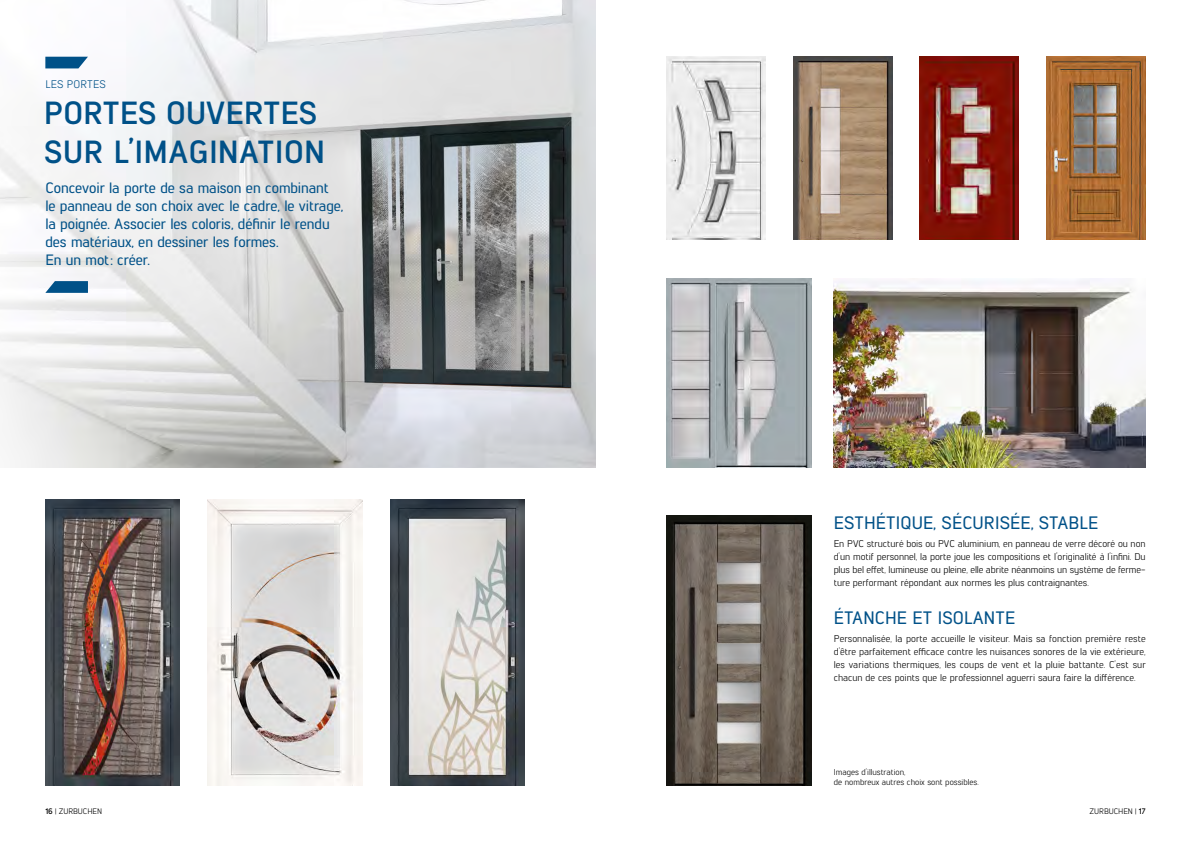
<style>
.page{position:relative;width:1191px;height:842px;background:#fff}
.page>*{position:absolute;margin:0;border:0;box-sizing:border-box;transform-origin:0 0}
.t1{font:700 32px/38.4px "Lintel";letter-spacing:.005em;color:#005188}
.t2{font:500 18px "Lintel";letter-spacing:.005em;color:#005188}
.t3{font:500 15px/18px "Lintel";letter-spacing:-.005em;color:#005188}
.t4{font:11px "Lintel";letter-spacing:.005em;color:#005188}
.t5{font:9.8px/13px "Lintel";letter-spacing:-.005em;color:#000;text-align:justify}
.t6{font:8.5px/10.2px "Lintel";color:#000}
.t7{font:8px "Lintel";letter-spacing:-.005em;color:#000}
.s1{font-weight:700}
</style>
<div class="page">
<img style="left:0;top:0;width:595px;height:468px">
<img style="left:666px;top:279px;width:145px;height:189px">
<img style="left:793px;top:57px;width:99px;height:183px">
<img style="left:666px;top:515px;width:145px;height:270px">
<img style="left:390px;top:499px;width:134px;height:286px">
<img style="left:1046px;top:57px;width:99px;height:183px">
<img style="left:666px;top:57px;width:99px;height:183px">
<img style="left:919px;top:57px;width:100px;height:183px">
<img style="left:207px;top:499px;width:156px;height:286px">
<img style="left:45px;top:499px;width:135px;height:286px">
<svg style="left:45px;top:57px;width:43px;height:11px"></svg>
<svg style="left:45px;top:281px;width:43px;height:12px"></svg>
<img style="left:834px;top:279px;width:311px;height:189px">
<p class="t4" style="left:45px;top:76px;width:62px">LES PORTES</p>
<h1 class="t1" style="left:44px;top:92px;width:282px">PORTES OUVERTES<br>SUR L’IMAGINATION</h1>
<h3 class="t3" style="left:45px;top:178px;width:299px">Concevoir la porte de sa maison en combinant<br>le panneau de son choix avec le cadre, le vitrage, la poignée. Associer les coloris, définir le rendu des matériaux, en dessiner les formes.<br>En un mot : créer.</h3>
<h2 class="t2" style="left:833px;top:510px;width:266px">ESTHÉTIQUE, SÉCURISÉE, STABLE</h2>
<p class="t5" style="left:833px;top:537px;width:313px">En PVC structuré bois ou PVC aluminium, en panneau de verre décoré ou non d’un motif personnel, la porte joue les compositions et l’originalité à l’infini. Du plus bel effet, lumineuse ou pleine, elle abrite néanmoins un système de ferme&shy;ture performant répondant aux normes les plus contraignantes.</p>
<h2 class="t2" style="left:833px;top:605px;width:183px">ÉTANCHE ET ISOLANTE</h2>
<p class="t5" style="left:833px;top:632px;width:314px">Personnalisée, la porte accueille le visiteur. Mais sa fonction première reste d’être parfaitement efficace contre les nuisances sonores de la vie extérieure, les variations thermiques, les coups de vent et la pluie battante. C’est sur chacun de ces points que le professionnel aguerri saura faire la différence.</p>
<p class="t6" style="left:834px;top:766px;width:146px">Images d’illustration,<br>de nombreux autres choix sont possibles.</p>
<p class="t7" style="left:45px;top:806px;width:58px"><span class="s1">16</span> | ZURBUCHEN</p>
<p class="t7" style="left:1089px;top:806px;width:58px">ZURBUCHEN | <span class="s1">17</span></p>
</div>
